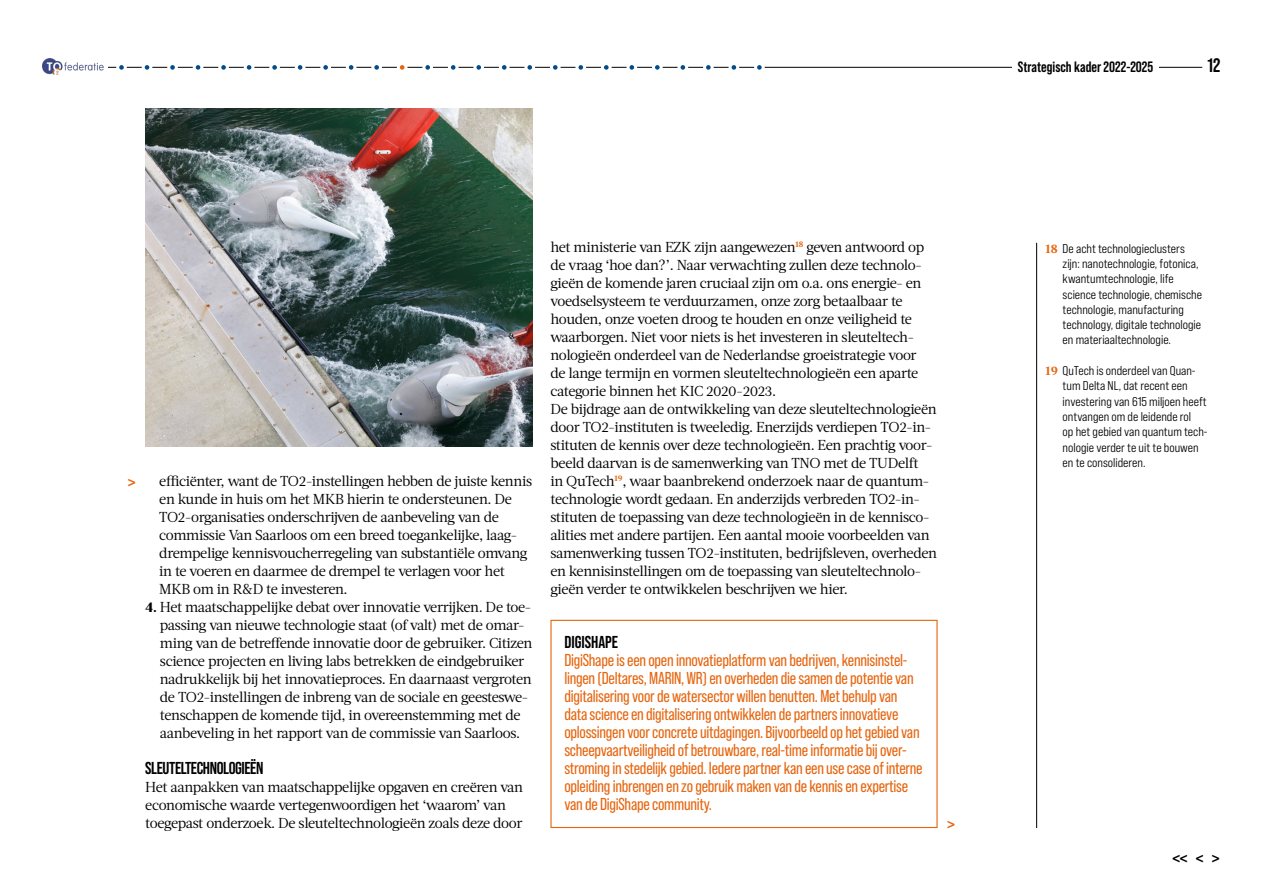
<style>
.page{position:relative;width:1263px;height:893px;background:#fff}
.page>*{position:absolute;margin:0;border:0;box-sizing:border-box;transform-origin:0 0}
.t1{font:700 19.5px "Bebas Neue Pro";color:#000}
.t2{font:18px "Bebas Neue Pro Exp Bd";color:#000}
.t3{font:18px "Bebas Neue Pro Exp Bd";color:#e6650e}
.t4{font:17.25px/18px "Bebas Neue Pro";letter-spacing:-.015em;color:#e6650e}
.t5{font:700 17.25px "Bebas Neue Pro";letter-spacing:-.025em;color:#000}
.t6{font:700 17.25px "Bebas Neue Pro";color:#000}
.t7{font:700 15px "Bebas Neue Pro";color:#000}
.t8{font:14.4px/18px "Acta";letter-spacing:-.03em;color:#000}
.t9{font:12.75px/15.3px "Bebas Neue Pro Sm E Md";color:#000}
.s1{font-weight:800}
.s2{font-family:"Acta";font-weight:700;color:#e6650e}
</style>
<div class="page">
<img style="left:145px;top:108px;width:387px;height:338px">
<div style="left:550px;top:620px;width:387px;height:208px;border:1px solid #e6650e"></div>
<hr style="left:1036px;top:243px;width:1px;height:585px;background:#000">
<hr style="left:69px;top:67px;width:1133px;height:1px;background:#000">
<img style="left:43px;top:58px;width:65px;height:17px">
<div style="left:1012px;top:47px;width:147px;height:31px;background:#fff"></div>
<div style="left:118px;top:64px;width:7px;height:7px;background:#004d8a;border-radius:50%"></div>
<div style="left:116px;top:62px;width:11px;height:11px;border:3px solid #fff;border-radius:50%"></div>
<div style="left:143px;top:64px;width:8px;height:7px;background:#004d8a;border-radius:50%"></div>
<div style="left:142px;top:62px;width:10px;height:11px;border:3px solid #fff;border-radius:50%"></div>
<div style="left:169px;top:64px;width:7px;height:7px;background:#004d8a;border-radius:50%"></div>
<div style="left:167px;top:62px;width:11px;height:11px;border:3px solid #fff;border-radius:50%"></div>
<div style="left:194px;top:64px;width:8px;height:7px;background:#004d8a;border-radius:50%"></div>
<div style="left:193px;top:62px;width:10px;height:11px;border:3px solid #fff;border-radius:50%"></div>
<div style="left:220px;top:64px;width:7px;height:7px;background:#004d8a;border-radius:50%"></div>
<div style="left:218px;top:62px;width:11px;height:11px;border:3px solid #fff;border-radius:50%"></div>
<div style="left:245px;top:64px;width:8px;height:7px;background:#004d8a;border-radius:50%"></div>
<div style="left:244px;top:62px;width:10px;height:11px;border:3px solid #fff;border-radius:50%"></div>
<div style="left:271px;top:64px;width:7px;height:7px;background:#004d8a;border-radius:50%"></div>
<div style="left:269px;top:62px;width:11px;height:11px;border:3px solid #fff;border-radius:50%"></div>
<div style="left:296px;top:64px;width:8px;height:7px;background:#004d8a;border-radius:50%"></div>
<div style="left:295px;top:62px;width:10px;height:11px;border:3px solid #fff;border-radius:50%"></div>
<div style="left:322px;top:64px;width:7px;height:7px;background:#004d8a;border-radius:50%"></div>
<div style="left:320px;top:62px;width:11px;height:11px;border:3px solid #fff;border-radius:50%"></div>
<div style="left:347px;top:64px;width:8px;height:7px;background:#004d8a;border-radius:50%"></div>
<div style="left:346px;top:62px;width:10px;height:11px;border:3px solid #fff;border-radius:50%"></div>
<div style="left:373px;top:64px;width:7px;height:7px;background:#004d8a;border-radius:50%"></div>
<div style="left:371px;top:62px;width:11px;height:11px;border:3px solid #fff;border-radius:50%"></div>
<div style="left:398px;top:64px;width:8px;height:7px;background:#e6650e;border-radius:50%"></div>
<div style="left:397px;top:62px;width:10px;height:11px;border:3px solid #fff;border-radius:50%"></div>
<div style="left:424px;top:64px;width:7px;height:7px;background:#004d8a;border-radius:50%"></div>
<div style="left:422px;top:62px;width:11px;height:11px;border:3px solid #fff;border-radius:50%"></div>
<div style="left:449px;top:64px;width:8px;height:7px;background:#004d8a;border-radius:50%"></div>
<div style="left:448px;top:62px;width:10px;height:11px;border:3px solid #fff;border-radius:50%"></div>
<div style="left:475px;top:64px;width:7px;height:7px;background:#004d8a;border-radius:50%"></div>
<div style="left:473px;top:62px;width:11px;height:11px;border:3px solid #fff;border-radius:50%"></div>
<div style="left:500px;top:64px;width:8px;height:7px;background:#004d8a;border-radius:50%"></div>
<div style="left:499px;top:62px;width:11px;height:11px;border:3px solid #fff;border-radius:50%"></div>
<div style="left:526px;top:64px;width:8px;height:7px;background:#004d8a;border-radius:50%"></div>
<div style="left:524px;top:62px;width:11px;height:11px;border:3px solid #fff;border-radius:50%"></div>
<div style="left:551px;top:64px;width:8px;height:7px;background:#004d8a;border-radius:50%"></div>
<div style="left:550px;top:62px;width:11px;height:11px;border:3px solid #fff;border-radius:50%"></div>
<div style="left:577px;top:64px;width:8px;height:7px;background:#004d8a;border-radius:50%"></div>
<div style="left:575px;top:62px;width:11px;height:11px;border:3px solid #fff;border-radius:50%"></div>
<div style="left:602px;top:64px;width:8px;height:7px;background:#004d8a;border-radius:50%"></div>
<div style="left:601px;top:62px;width:11px;height:11px;border:3px solid #fff;border-radius:50%"></div>
<div style="left:628px;top:64px;width:8px;height:7px;background:#004d8a;border-radius:50%"></div>
<div style="left:626px;top:62px;width:11px;height:11px;border:3px solid #fff;border-radius:50%"></div>
<div style="left:653px;top:64px;width:8px;height:7px;background:#004d8a;border-radius:50%"></div>
<div style="left:652px;top:62px;width:11px;height:11px;border:3px solid #fff;border-radius:50%"></div>
<div style="left:679px;top:64px;width:8px;height:7px;background:#004d8a;border-radius:50%"></div>
<div style="left:677px;top:62px;width:11px;height:11px;border:3px solid #fff;border-radius:50%"></div>
<div style="left:704px;top:64px;width:8px;height:7px;background:#004d8a;border-radius:50%"></div>
<div style="left:703px;top:62px;width:11px;height:11px;border:3px solid #fff;border-radius:50%"></div>
<div style="left:730px;top:64px;width:8px;height:7px;background:#004d8a;border-radius:50%"></div>
<div style="left:728px;top:62px;width:11px;height:11px;border:3px solid #fff;border-radius:50%"></div>
<div style="left:755px;top:64px;width:8px;height:7px;background:#004d8a;border-radius:50%"></div>
<div style="left:754px;top:62px;width:11px;height:11px;border:3px solid #fff;border-radius:50%"></div>
<p class="t7" style="left:1018px;top:58px;width:137px">Strategisch kader 2022-2025</p>
<h1 class="t1" style="left:1207px;top:54px;width:14px">12</h1>
<p class="t3" style="left:127px;top:470px;width:11px">&gt;</p>
<p class="t8" style="left:159px;top:472px;width:374px">efficiënter, want de TO2-instellingen hebben de juiste kennis en kunde in huis om het MKB hierin te ondersteunen. De TO2-organisaties onderschrijven de aanbeveling van de commissie Van Saarloos om een breed toegankelijke, laag&shy;drempelige kennisvoucherregeling van substantiële omvang in te voeren en daarmee de drempel te verlagen voor het MKB om in R&amp;D te investeren.</p>
<p class="t8" style="left:160px;top:598px;width:374px;text-indent:-15px"><span class="s1">4.</span> Het maatschappelijke debat over innovatie verrijken. De toe&shy;passing van nieuwe technologie staat (of valt) met de omar&shy;ming van de betreffende innovatie door de gebruiker. Citizen science projecten en living labs betrekken de eindgebruiker nadrukkelijk bij het innovatieproces. En daarnaast vergroten de TO2-instellingen de inbreng van de sociale en geesteswe&shy;tenschappen de komende tijd, in overeenstemming met de aanbeveling in het rapport van de commissie van Saarloos.</p>
<p class="t5" style="left:145px;top:758px;width:120px">SLEUTELTECHNOLOGIEËN</p>
<p class="t8" style="left:145px;top:778px;width:379px">Het aanpakken van maatschappelijke opgaven en creëren van economische waarde vertegenwoordigen het ‘waarom’ van toegepast onderzoek. De sleuteltechnologieën zoals deze door</p>
<p class="t8" style="left:550px;top:238px;width:388px">het ministerie van EZK zijn aangewezen<sup>18</sup> geven antwoord op de vraag ‘hoe dan?’. Naar verwachting zullen deze technolo&shy;gieën de komende jaren cruciaal zijn om o.a. ons energie- en voedselsysteem te verduurzamen, onze zorg betaalbaar te houden, onze voeten droog te houden en onze veiligheid te waarborgen. Niet voor niets is het investeren in sleuteltech&shy;nologieën onderdeel van de Nederlandse groeistrategie voor<br>de lange termijn en vormen sleuteltechnologieën een aparte categorie binnen het KIC 2020-2023.<br>De bijdrage aan de ontwikkeling van deze sleuteltechnologieën door TO2-instituten is tweeledig. Enerzijds verdiepen TO2-in&shy;stituten de kennis over deze technologieën. Een prachtig voor&shy;beeld daarvan is de samenwerking van TNO met de TUDelft<br>in QuTech<sup>19</sup>, waar baanbrekend onderzoek naar de quantum&shy;technologie wordt gedaan. En anderzijds verbreden TO2-in&shy;stituten de toepassing van deze technologieën in de kennisco&shy;alities met andere partijen. Een aantal mooie voorbeelden van samenwerking tussen TO2-instituten, bedrijfsleven, overheden en kennisinstellingen om de toepassing van sleuteltechnolo&shy;gieën verder te ontwikkelen beschrijven we hier.</p>
<p class="t6" style="left:564px;top:632px;width:55px">DIGISHAPE</p>
<p class="t4" style="left:564px;top:651px;width:360px">DigiShape is een open innovatieplatform van bedrijven, kennisinstel&shy;lingen (Deltares, MARIN, WR) en overheden die samen de potentie van digitalisering voor de watersector willen benutten. Met behulp van data science en digitalisering ontwikkelen de partners innovatieve oplossingen voor concrete uitdagingen. Bijvoorbeeld op het gebied van scheepvaartveiligheid of betrouwbare, real-time informatie bij over&shy;stroming in stedelijk gebied. Iedere partner kan een use case of interne opleiding inbrengen en zo gebruik maken van de kennis en expertise van de DigiShape community.</p>
<p class="t3" style="left:946px;top:812px;width:11px">&gt;</p>
<p class="t9" style="left:1063px;top:240px;width:141px;text-indent:-17px"><span class="s2">18</span> De acht technologieclusters zijn: nanotechnologie, fotonica, kwantumtechnologie, life science technologie, chemische technologie, manufacturing technology, digitale technologie en materiaaltechnologie.</p>
<p class="t9" style="left:1063px;top:363px;width:147px;text-indent:-17px"><span class="s2">19</span> QuTech is onderdeel van Quan&shy;tum Delta NL, dat recent een investering van 615 miljoen heeft ontvangen om de leidende rol<br>op het gebied van quantum tech&shy;nologie verder te uit te bouwen en te consolideren.</p>
<p class="t2" style="left:1172px;top:847px;width:50px">&lt;&lt;&lt;&gt;</p>
</div>
